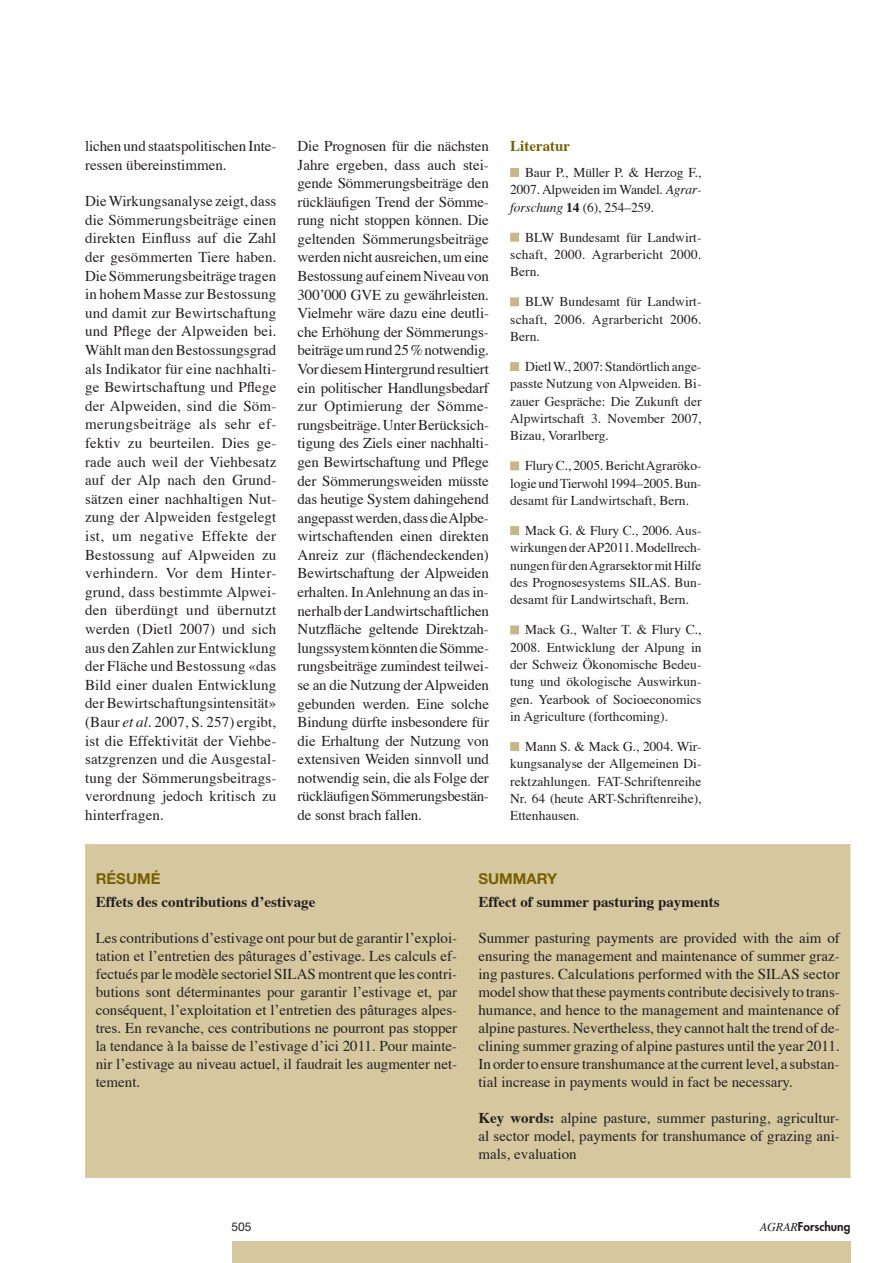
<style>
.page{position:relative;width:893px;height:1263px;background:#fff}
.page>*{position:absolute;margin:0;border:0;box-sizing:border-box;transform-origin:0 0}
.t1{font:15px/18.6px "Times";color:#231f20;text-align:justify}
.t2{font:700 15px "Times";color:#231f20}
.t3{font:700 15px "Helvetica Neue";color:#766000}
.t4{font:700 15px "Times";color:#766000}
.t5{font:13.5px/17.2px "Times";color:#231f20;text-align:justify}
.t6{font:800 12px "Futura";color:#231f20}
.t7{font:12px "Helvetica Neue";color:#231f20}
.s1{font-style:italic}
.s2{font-weight:700}
.s3{font-family:"Times";font-weight:400;font-style:italic}
</style>
<div class="page">
<div style="left:232px;top:1242px;width:618px;height:21px;background:#d5c89f"></div>
<div style="left:85px;top:844px;width:765px;height:334px;background:#d5c89f"></div>
<div style="left:510px;top:168px;width:9px;height:9px;background:#c7b786;border:2px solid #c7b786"></div>
<div style="left:510px;top:233px;width:9px;height:9px;background:#c7b786;border:2px solid #c7b786"></div>
<div style="left:510px;top:297px;width:9px;height:9px;background:#c7b786;border:2px solid #c7b786"></div>
<div style="left:510px;top:362px;width:9px;height:9px;background:#c7b786;border:2px solid #c7b786"></div>
<div style="left:510px;top:461px;width:9px;height:9px;background:#c7b786;border:2px solid #c7b786"></div>
<div style="left:510px;top:526px;width:9px;height:9px;background:#c7b786;border:2px solid #c7b786"></div>
<div style="left:510px;top:625px;width:9px;height:9px;background:#c7b786;border:2px solid #c7b786"></div>
<div style="left:510px;top:742px;width:9px;height:9px;background:#c7b786;border:2px solid #c7b786"></div>
<p class="t1" style="left:85px;top:136px;width:193px">lichen und staatspolitischen Inte&shy;ressen übereinstimmen.</p>
<p class="t1" style="left:85px;top:191px;width:193px">Die Wirkungsanalyse zeigt, dass die Sömmerungsbeiträge einen direkten Einfluss auf die Zahl der gesömmerten Tiere haben.<br>Die Sömmerungsbeiträge tragen in hohem Masse zur Bestossung und damit zur Bewirtschaftung und Pflege der Alpweiden bei.<br>Wählt man den Bestossungsgrad als Indikator für eine nachhalti&shy;ge Bewirtschaftung und Pflege der Alpweiden, sind die Söm&shy;merungsbeiträge als sehr ef&shy;fektiv zu beurteilen. Dies ge&shy;rade auch weil der Viehbesatz auf der Alp nach den Grund&shy;sätzen einer nachhaltigen Nut&shy;zung der Alpweiden festgelegt ist, um negative Effekte der Bestossung auf Alpweiden zu verhindern. Vor dem Hinter&shy;grund, dass bestimmte Alpwei&shy;den überdüngt und übernutzt werden (Dietl 2007) und sich aus den Zahlen zur Entwicklung der Fläche und Bestossung «das Bild einer dualen Entwicklung der Bewirtschaftungsintensität» (Baur <span class="s1">et al.</span> 2007, S. 257) ergibt, ist die Effektivität der Viehbe&shy;satzgrenzen und die Ausgestal&shy;tung der Sömmerungsbeitrags&shy;verordnung jedoch kritisch zu hinterfragen.</p>
<p class="t1" style="left:298px;top:135px;width:193px">Die Prognosen für die nächsten Jahre ergeben, dass auch stei&shy;gende Sömmerungsbeiträge den rückläufigen Trend der Sömme&shy;rung nicht stoppen können. Die geltenden Sömmerungsbeiträge werden nicht ausreichen, um eine Bestossung auf einem Niveau von 300’000 GVE zu gewährleisten.<br>Vielmehr wäre dazu eine deutli&shy;che Erhöhung der Sömmerungs&shy;beiträge um rund 25% notwendig.<br>Vor diesem Hintergrund resultiert ein politischer Handlungsbedarf zur Optimierung der Sömme&shy;rungsbeiträge. Unter Berücksich&shy;tigung des Ziels einer nachhalti&shy;gen Bewirtschaftung und Pflege der Sömmerungsweiden müsste das heutige System dahingehend angepasst werden, dass die Alpbe&shy;wirtschaftenden einen direkten Anreiz zur (flächendeckenden)<br>Bewirtschaftung der Alpweiden erhalten. In Anlehnung an das in&shy;nerhalb der Landwirtschaftlichen Nutzfläche geltende Direktzah&shy;lungssystem könnten die Sömme&shy;rungsbeiträge zumindest teilwei&shy;se an die Nutzung der Alpweiden gebunden werden. Eine solche Bindung dürfte insbesondere für die Erhaltung der Nutzung von extensiven Weiden sinnvoll und notwendig sein, die als Folge der rückläufigen Sömmerungsbestän&shy;de sonst brach fallen.</p>
<p class="t4" style="left:510px;top:131px;width:61px">Literatur</p>
<p class="t5" style="left:510px;top:163px;width:193px;text-indent:15px">Baur P., Müller P. &amp; Herzog F., 2007. Alpweiden im Wandel. <span class="s1">Agrar&shy;forschung</span> <span class="s2">14</span> (6), 254–259.</p>
<p class="t5" style="left:510px;top:227px;width:193px;text-indent:15px">BLW Bundesamt für Landwirt&shy;schaft, 2000. Agrarbericht 2000.<br>Bern.</p>
<p class="t5" style="left:510px;top:292px;width:193px;text-indent:15px">BLW Bundesamt für Landwirt&shy;schaft, 2006. Agrarbericht 2006.<br>Bern.</p>
<p class="t5" style="left:510px;top:357px;width:193px;text-indent:15px">Dietl W., 2007: Standörtlich ange&shy;passte Nutzung von Alpweiden. Bi&shy;zauer Gespräche: Die Zukunft der Alpwirtschaft 3. November 2007, Bizau, Vorarlberg.</p>
<p class="t5" style="left:510px;top:456px;width:193px;text-indent:15px">Flury C., 2005. Bericht Agraröko&shy;logie und Tierwohl 1994–2005. Bun&shy;desamt für Landwirtschaft, Bern.</p>
<p class="t5" style="left:510px;top:521px;width:193px;text-indent:15px">Mack G. &amp; Flury C., 2006. Aus&shy;wirkungen der AP2011. Modellrech&shy;nungen für den Agrarsektor mit Hilfe des Prognosesystems SILAS. Bun&shy;desamt für Landwirtschaft, Bern.</p>
<p class="t5" style="left:510px;top:620px;width:193px;text-indent:15px">Mack G., Walter T. &amp; Flury C., 2008. Entwicklung der Alpung in der Schweiz Ökonomische Bedeu&shy;tung und ökologische Auswirkun&shy;gen. Yearbook of Socioeconomics in Agriculture (forthcoming).</p>
<p class="t5" style="left:510px;top:737px;width:193px;text-indent:15px">Mann S. &amp; Mack G., 2004. Wir&shy;kungsanalyse der Allgemeinen Di&shy;rektzahlungen. FAT-Schriftenreihe Nr. 64 (heute ART-Schriftenreihe), Ettenhausen.</p>
<p class="t3" style="left:96px;top:869px;width:66px">RÉSUMÉ</p>
<p class="t2" style="left:96px;top:887px;width:221px">Effets des contributions d’estivage</p>
<p class="t1" style="left:96px;top:927px;width:363px;line-height:18px">Les contributions d’estivage ont pour but de garantir l’exploi&shy;tation et l’entretien des pâturages d’estivage. Les calculs ef&shy;fectués par le modèle sectoriel SILAS montrent que les contri&shy;butions sont déterminantes pour garantir l’estivage et, par conséquent, l’exploitation et l’entretien des pâturages alpes&shy;tres. En revanche, ces contributions ne pourront pas stopper la tendance à la baisse de l’estivage d’ici 2011. Pour mainte&shy;nir l’estivage au niveau actuel, il faudrait les augmenter net&shy;tement.</p>
<p class="t3" style="left:478px;top:869px;width:34px">SUMMAR</p>
<p class="t3" style="left:547px;top:869px;width:12px">Y</p>
<p class="t2" style="left:478px;top:887px;width:243px">Effect of summer pasturing payments</p>
<p class="t1" style="left:478px;top:927px;width:363px;line-height:18px">Summer pasturing payments are provided with the aim of ensuring the management and maintenance of summer graz&shy;ing pastures. Calculations performed with the SILAS sector model show that these payments contribute decisively to trans&shy;humance, and hence to the management and maintenance of alpine pastures. Nevertheless, they cannot halt the trend of de&shy;clining summer grazing of alpine pastures until the year 2011.<br>In order to ensure transhumance at the current level, a substan&shy;tial increase in payments would in fact be necessary.</p>
<p class="t1" style="left:478px;top:1107px;width:363px;line-height:18px"><span class="s2">Key words:</span> alpine pasture, summer pasturing, agricultur&shy;al sector model, payments for transhumance of grazing ani&shy;mals, evaluation</p>
<p class="t7" style="left:232px;top:1220px;width:22px">505</p>
<p class="t6" style="left:760px;top:1219px;width:92px"><span class="s3">AGRAR</span>Forschung</p>
</div>
